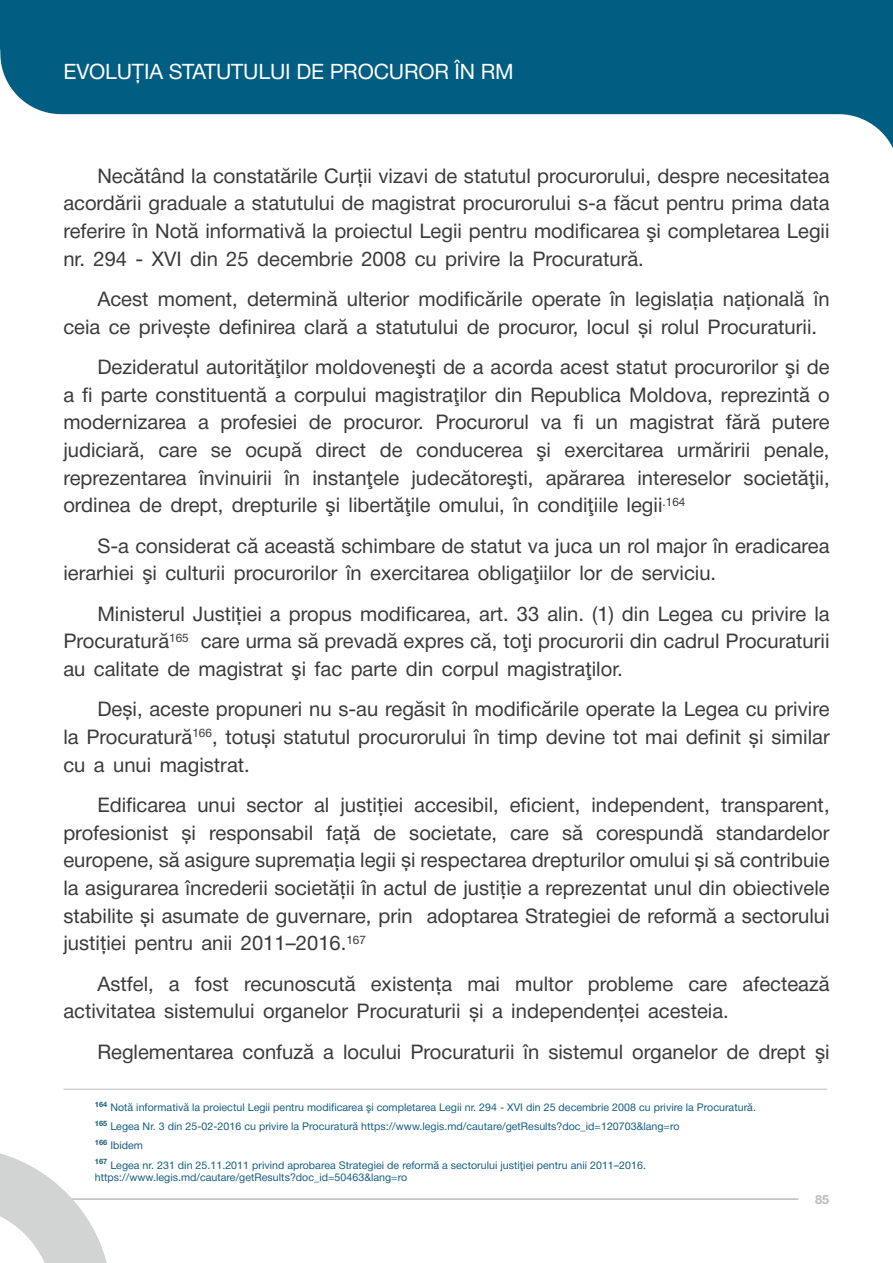
<style>
.page{position:relative;width:893px;height:1263px;background:#fff}
.page>*{position:absolute;margin:0;border:0;box-sizing:border-box;transform-origin:0 0}
.t1{font:21.3px "Helvetica Neue";letter-spacing:-.01em;color:#fff}
.t2{font:20.25px/27.6px "Helvetica Neue";color:#393a39;text-align:justify}
.t3{font:700 12.75px "Helvetica Neue";color:#bbb}
.t4{font:10.65px/19.2px "Helvetica Neue";letter-spacing:.005em;color:#145e82}
</style>
<div class="page">
<svg style="left:0;top:0;width:893px;height:148px;fill:#015d81"></svg>
<hr style="left:63px;top:1198px;width:735px;height:2px;background:#bbb">
<svg style="left:0;top:1153px;width:109px;height:110px"></svg>
<hr style="left:63px;top:1089px;width:764px;height:1px;background:#bbb">
<p class="t1" style="left:64px;top:56px;width:452px">EVOLUȚIA STATUTULUI DE PROCUROR ÎN RM</p>
<p class="t2" style="left:63px;top:163px;width:768px;text-indent:34px">Necătând la constatările Curții vizavi de statutul procurorului, despre necesitatea acordării graduale a statutului de magistrat procurorului s-a făcut pentru prima data referire în Notă informativă la proiectul Legii pentru modificarea şi completarea Legii nr. 294 - XVI din 25 decembrie 2008 cu privire la Procuratură.</p>
<p class="t2" style="left:63px;top:286px;width:768px;text-indent:34px">Acest moment, determină ulterior modificările operate în legislația națională în ceia ce privește definirea clară a statutului de procuror, locul și rolul Procuraturii.</p>
<p class="t2" style="left:63px;top:354px;width:768px;text-indent:34px">Dezideratul autorităţilor moldoveneşti de a acorda acest statut procurorilor şi de a fi parte constituentă a corpului magistraţilor din Republica Moldova, reprezintă o modernizarea a profesiei de procuror. Procurorul va fi un magistrat fără putere judiciară, care se ocupă direct de conducerea şi exercitarea urmăririi penale, reprezentarea învinuirii în instanţele judecătoreşti, apărarea intereselor societăţii, ordinea de drept, drepturile şi libertăţile omului, în condiţiile legii<sup>.164</sup></p>
<p class="t2" style="left:63px;top:533px;width:768px;text-indent:34px">S-a considerat că această schimbare de statut va juca un rol major în eradicarea ierarhiei şi culturii procurorilor în exercitarea obligaţiilor lor de serviciu.</p>
<p class="t2" style="left:63px;top:601px;width:768px;text-indent:34px">Ministerul Justiției a propus modificarea, art. 33 alin. (1) din Legea cu privire la Procuratură<sup>165</sup> care urma să prevadă expres că, toţi procurorii din cadrul Procuraturii au calitate de magistrat şi fac parte din corpul magistraţilor.</p>
<p class="t2" style="left:63px;top:697px;width:768px;text-indent:34px">Deși, aceste propuneri nu s-au regăsit în modificările operate la Legea cu privire la Procuratură<sup>166</sup>, totuși statutul procurorului în timp devine tot mai definit și similar cu a unui magistrat.</p>
<p class="t2" style="left:63px;top:792px;width:768px;text-indent:34px">Edificarea unui sector al justiției accesibil, eficient, independent, transparent, profesionist și responsabil față de societate, care să corespundă standardelor europene, să asigure supremația legii și respectarea drepturilor omului și să contribuie la asigurarea încrederii societății în actul de justiție a reprezentat unul din obiectivele stabilite și asumate de guvernare, prin adoptarea Strategiei de reformă a sectorului justiției pentru anii 2011–2016.<sup>167</sup></p>
<p class="t2" style="left:63px;top:971px;width:768px;text-indent:34px">Astfel, a fost recunoscută existența mai multor probleme care afectează activitatea sistemului organelor Procuraturii și a independenței acesteia.</p>
<p class="t2" style="left:97px;top:1039px;width:734px">Reglementarea confuză a locului Procuraturii în sistemul organelor de drept şi</p>
<p class="t4" style="left:95px;top:1098px;width:663px"><sup>164</sup> Notă informativă la proiectul Legii pentru modificarea şi completarea Legii nr. 294 - XVI din 25 decembrie 2008 cu privire la Procuratură.<br><sup>165</sup> Legea Nr. 3 din 25-02-2016 cu privire la Procuratură https://www.legis.md/cautare/getResults?doc_id=120703&amp;lang=ro<br><sup>166</sup> Ibidem<br><sup>167</sup> Legea nr. 231 din 25.11.2011 privind aprobarea Strategiei de reformă a sectorului justiţiei pentru anii 2011–2016.</p>
<p class="t4" style="left:95px;top:1168px;width:314px">https://www.legis.md/cautare/getResults?doc_id=50463&amp;lang=ro</p>
<p class="t3" style="left:815px;top:1189px;width:16px">85</p>
</div>
